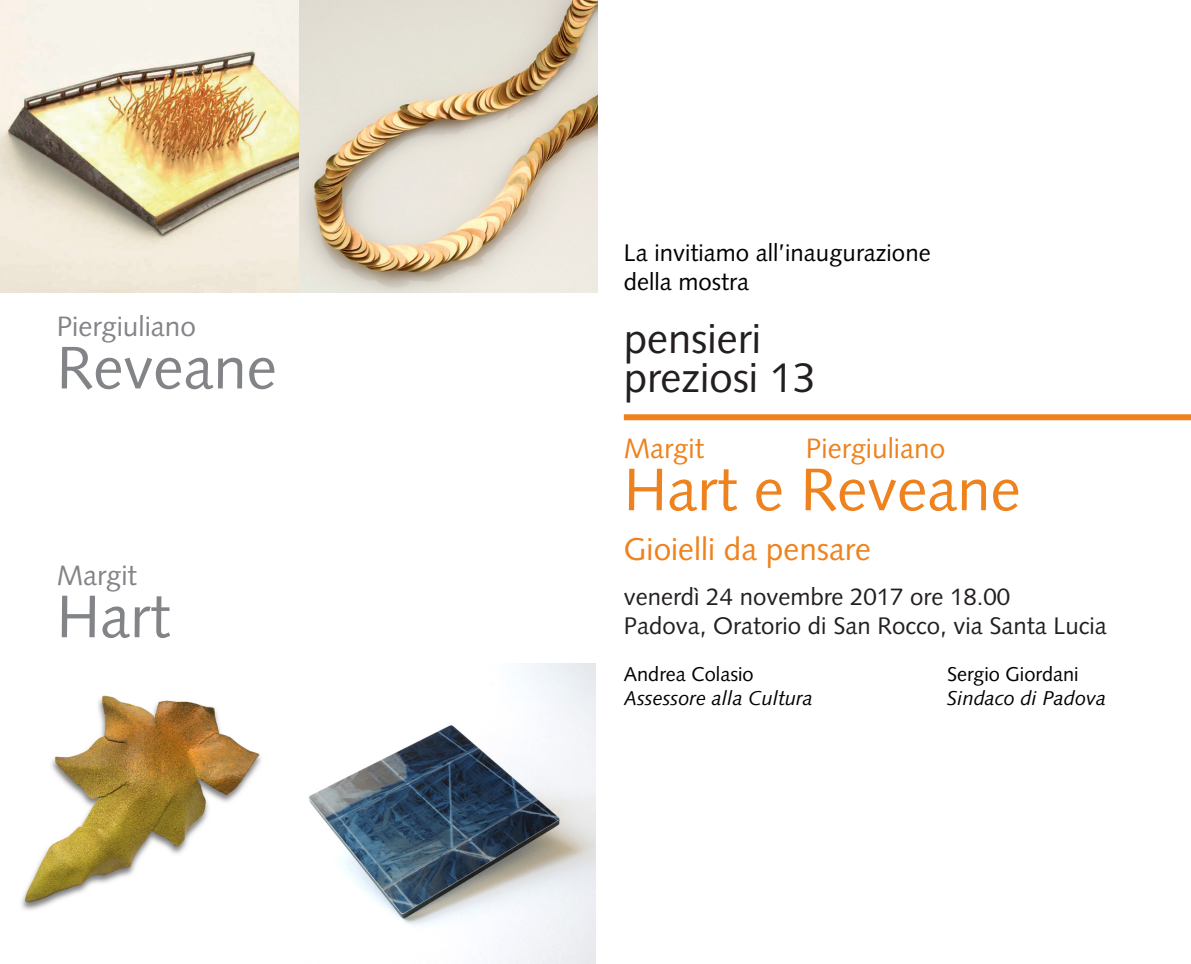
<style>
.page{position:relative;width:1191px;height:964px;background:#fff}
.page>*{position:absolute;margin:0;border:0;box-sizing:border-box;transform-origin:0 0}
.t1{font:60px "Syntax LT Std";color:#ee821e}
.t2{font:60px "Syntax LT Std";color:#828487}
.t3{font:41.8px "Syntax LT Std";color:#231f20}
.t4{font:31.6px "Syntax LT Std";color:#ee821e}
.t5{font:28px "Syntax LT Std";color:#828487}
.t6{font:28px "Syntax LT Std";color:#ee821e}
.t7{font:24px "Syntax LT Std";color:#231f20}
.t8{font:24px "Syntax LT Std";color:#000}
.t9{font:italic 20px "Syntax LT Std";color:#000}
.t10{font:20px "Syntax LT Std";color:#000}
</style>
<div class="page">
<img style="left:21px;top:695px;width:240px;height:215px">
<img style="left:0;top:0;width:597px;height:292px">
<img style="left:309px;top:663px;width:286px;height:301px">
<div style="left:624px;top:414px;width:567px;height:6px;background:#ee821e"></div>
<p class="t5" style="left:57px;top:310px;width:141px">Piergiuliano</p>
<p class="t2" style="left:57px;top:332px;width:222px">Reveane</p>
<p class="t5" style="left:57px;top:559px;width:82px">Margit</p>
<p class="t2" style="left:57px;top:581px;width:115px">Hart</p>
<p class="t8" style="left:624px;top:239px;width:308px">La invitiamo all’inaugurazione</p>
<p class="t8" style="left:624px;top:267px;width:127px">della mostra</p>
<p class="t3" style="left:624px;top:314px;width:139px">pensieri</p>
<p class="t3" style="left:624px;top:353px;width:194px">preziosi 13</p>
<p class="t6" style="left:624px;top:432px;width:82px">Margit</p>
<p class="t6" style="left:806px;top:432px;width:141px">Piergiuliano</p>
<p class="t1" style="left:624px;top:454px;width:398px">Hart e Reveane</p>
<p class="t4" style="left:624px;top:531px;width:249px">Gioielli da pensare</p>
<p class="t7" style="left:624px;top:583px;width:388px">venerdì 24 novembre 2017 ore 18.00</p>
<p class="t7" style="left:624px;top:611px;width:484px">Padova, Oratorio di San Rocco, via Santa Lucia</p>
<p class="t10" style="left:624px;top:662px;width:131px">Andrea Colasio</p>
<p class="t9" style="left:624px;top:686px;width:190px">Assessore alla Cultura</p>
<p class="t10" style="left:947px;top:662px;width:133px">Sergio Giordani</p>
<p class="t9" style="left:947px;top:686px;width:160px">Sindaco di Padova</p>
</div>
